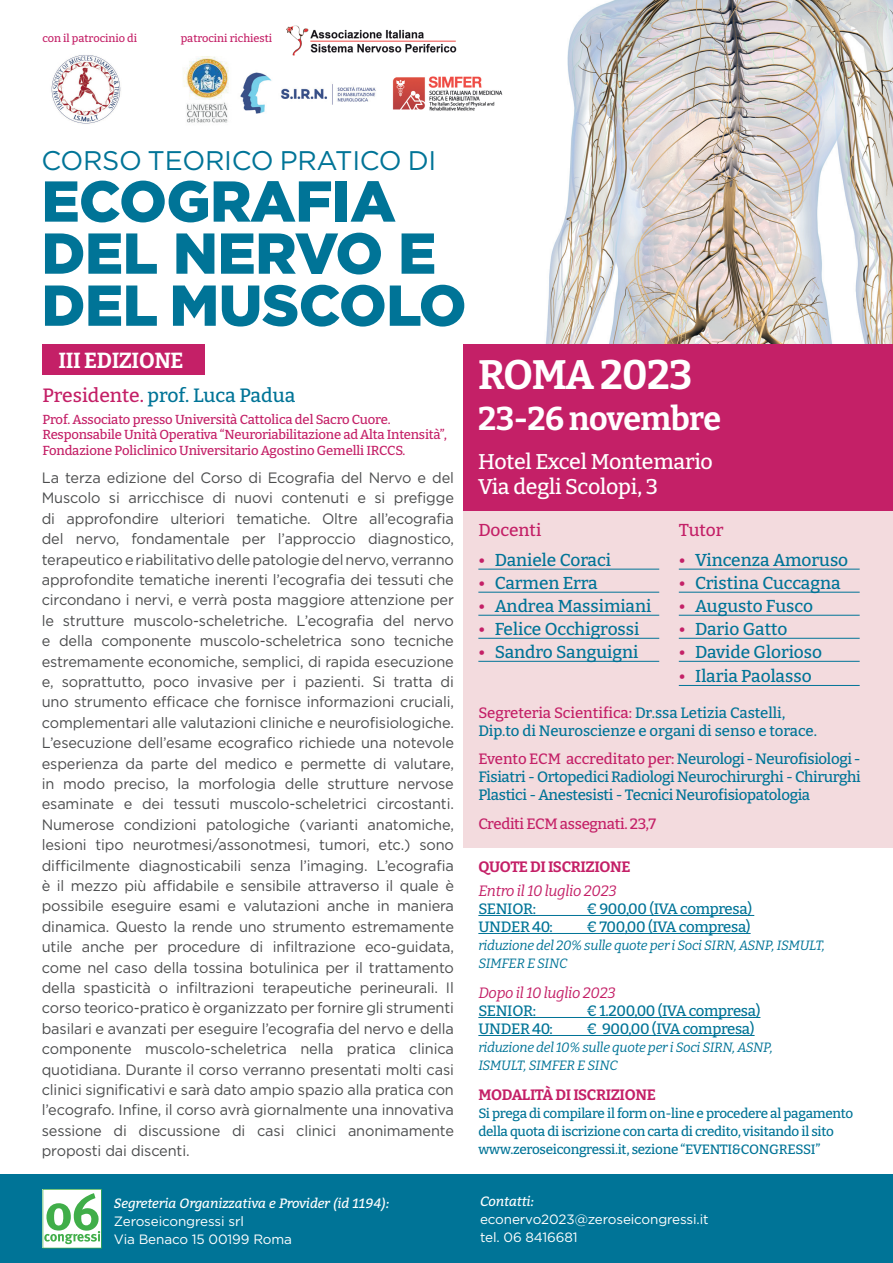
<style>
.page{position:relative;width:893px;height:1263px;background:#fff}
.page>*{position:absolute;margin:0;border:0;box-sizing:border-box;transform-origin:0 0}
.t1{font:900 57.45px/52.1px "Gotham";letter-spacing:-.01em;color:#007497}
.t2{font:700 41.1px "Bitter";letter-spacing:-.025em;color:#fff}
.t3{font:700 32.85px "Bitter";letter-spacing:-.015em;color:#fff}
.t4{font:26.85px "Gotham";letter-spacing:-.01em;color:#007497}
.t5{font:700 21.75px "Bitter";letter-spacing:-.015em;color:#fff}
.t6{font:500 21.3px/24.6px "Bitter";letter-spacing:-.01em;color:#fff}
.t7{font:500 19.35px "Bitter";color:#007497}
.t8{font:500 17.25px "Bitter";color:#007497}
.t9{font:500 17.25px "Bitter";color:#c42067}
.t10{font:15px/20.4px "Gotham";letter-spacing:-.01em;color:#4b4c4d;text-align:justify}
.t11{font:500 15px/18px "Bitter";letter-spacing:-.02em;color:#007497;text-align:justify}
.t12{font:500 15px/18px "Bitter";color:#007497}
.t13{font:700 15px "Bitter";letter-spacing:-.02em;color:#c42067}
.t14{font:italic 100 15px "Bitter";letter-spacing:-.02em;color:#c42067}
.t15{font:500 15px "Bitter";letter-spacing:-.02em;color:#c42067}
.t16{font:500 13.5px/18px "Bitter";letter-spacing:-.02em;color:#007497}
.t17{font:italic 100 13.5px/18px "Bitter";letter-spacing:-.02em;color:#007497}
.t18{font:13.5px/18px "Gotham";letter-spacing:-.01em;color:#fff}
.t19{font:italic 13.5px "Bitter";letter-spacing:-.01em;color:#fff}
.t20{font:500 13.05px/15.9px "Bitter";letter-spacing:-.015em;color:#c42067}
.t21{font:500 10.95px "Bitter";color:#c42067}
.s1{color:#c42067}
</style>
<div class="page">
<div style="left:463px;top:508px;width:430px;height:339px;background:#f3dbde"></div>
<img style="left:545px;top:0;width:348px;height:344px">
<div style="left:463px;top:344px;width:430px;height:167px;background:#c42067"></div>
<img style="left:286px;top:25px;width:171px;height:31px">
<img style="left:240px;top:72px;width:136px;height:42px">
<img style="left:51px;top:55px;width:70px;height:69px">
<img style="left:392px;top:76px;width:111px;height:35px">
<hr style="left:478px;top:569px;width:181px;height:1px;background:#007497">
<hr style="left:478px;top:592px;width:181px;height:1px;background:#007497">
<hr style="left:478px;top:615px;width:181px;height:1px;background:#007497">
<hr style="left:478px;top:638px;width:181px;height:1px;background:#007497">
<hr style="left:478px;top:661px;width:181px;height:1px;background:#007497">
<hr style="left:679px;top:569px;width:181px;height:1px;background:#007497">
<hr style="left:679px;top:592px;width:181px;height:1px;background:#007497">
<hr style="left:679px;top:615px;width:181px;height:1px;background:#007497">
<hr style="left:679px;top:638px;width:181px;height:1px;background:#007497">
<hr style="left:679px;top:661px;width:181px;height:1px;background:#007497">
<hr style="left:679px;top:685px;width:181px;height:1px;background:#007497">
<div style="left:0;top:1174px;width:893px;height:89px;background:#007497"></div>
<svg style="left:43px;top:1189px;width:59px;height:59px;background:#b9e1bc"></svg>
<div style="left:43px;top:344px;width:162px;height:31px;background:#c42067"></div>
<img style="left:183px;top:57px;width:46px;height:66px">
<hr style="left:478px;top:915px;width:276px;height:1px;background:#007497">
<hr style="left:478px;top:933px;width:273px;height:1px;background:#007497">
<hr style="left:478px;top:1017px;width:282px;height:1px;background:#007497">
<hr style="left:478px;top:1035px;width:277px;height:1px;background:#007497">
<p class="t21" style="left:42px;top:31px;width:96px">con il patrocinio di</p>
<p class="t21" style="left:181px;top:31px;width:93px">patrocini richiesti</p>
<h3 class="t4" style="left:41px;top:143px;width:396px">CORSO TEORICO PRATICO DI</h3>
<h1 class="t1" style="left:41px;top:175px;width:427px">ECOGRAFIA<br>DEL NERVO E<br>DEL MUSCOLO</h1>
<h3 class="t5" style="left:58px;top:346px;width:127px">III EDIZIONE</h3>
<p class="t7" style="left:43px;top:383px;width:254px"><span class="s1">Presidente.</span> prof. Luca Padua</p>
<p class="t20" style="left:43px;top:411px;width:406px">Prof. Associato presso Università Cattolica del Sacro Cuore.<br>Responsabile Unità Operativa “Neuroriabilitazione ad Alta Intensità”,<br>Fondazione Policlinico Universitario Agostino Gemelli IRCCS.</p>
<p class="t10" style="left:42px;top:467px;width:414px">La terza edizione del Corso di Ecografia del Nervo e del Muscolo si arricchisce di nuovi contenuti e si prefigge di approfondire ulteriori tematiche. Oltre all’ecografia del nervo, fondamentale per l’approccio diagnostico, terapeutico e riabilitativo delle patologie del nervo, verranno approfondite tematiche inerenti l’ecografia dei tessuti che circondano i nervi, e verrà posta maggiore attenzione per le strutture muscolo-scheletriche. L’ecografia del nervo e della componente muscolo-scheletrica sono tecniche estremamente economiche, semplici, di rapida esecuzione e, soprattutto, poco invasive per i pazienti. Si tratta di uno strumento efficace che fornisce informazioni cruciali, complementari alle valutazioni cliniche e neurofisiologiche.<br>L’esecuzione dell’esame ecografico richiede una notevole esperienza da parte del medico e permette di valutare, in modo preciso, la morfologia delle strutture nervose esaminate e dei tessuti muscolo-scheletrici circostanti.<br>Numerose condizioni patologiche (varianti anatomiche, lesioni tipo neurotmesi/assonotmesi, tumori, etc.) sono difficilmente diagnosticabili senza l’imaging. L’ecografia è il mezzo più affidabile e sensibile attraverso il quale è possibile eseguire esami e valutazioni anche in maniera dinamica. Questo la rende uno strumento estremamente utile anche per procedure di infiltrazione eco-guidata, come nel caso della tossina botulinica per il trattamento della spasticità o infiltrazioni terapeutiche perineurali. Il corso teorico-pratico è organizzato per fornire gli strumenti basilari e avanzati per eseguire l’ecografia del nervo e della componente muscolo-scheletrica nella pratica clinica quotidiana. Durante il corso verranno presentati molti casi clinici significativi e sarà dato ampio spazio alla pratica con l’ecografo. Infine, il corso avrà giornalmente una innovativa sessione di discussione di casi clinici anonimamente proposti dai discenti.</p>
<h2 class="t2" style="left:478px;top:348px;width:216px">ROMA 2023</h2>
<h3 class="t3" style="left:478px;top:397px;width:244px">23-26 novembre</h3>
<h3 class="t6" style="left:478px;top:449px;width:236px">Hotel Excel Montemario<br>Via degli Scolopi, 3</h3>
<p class="t9" style="left:478px;top:519px;width:64px">Docenti</p>
<p class="t8" style="left:478px;top:549px;width:134px"><span class="s1">•</span> Daniele Coraci</p>
<p class="t8" style="left:478px;top:572px;width:121px"><span class="s1">•</span> Carmen Erra</p>
<p class="t8" style="left:478px;top:595px;width:175px"><span class="s1">•</span> Andrea Massimiani</p>
<p class="t8" style="left:478px;top:618px;width:163px"><span class="s1">•</span> Felice Occhigrossi</p>
<p class="t8" style="left:478px;top:641px;width:162px"><span class="s1">•</span> Sandro Sanguigni</p>
<p class="t9" style="left:679px;top:519px;width:46px">Tutor</p>
<p class="t8" style="left:679px;top:549px;width:171px"><span class="s1">•</span> Vincenza Amoruso</p>
<p class="t8" style="left:679px;top:572px;width:163px"><span class="s1">•</span> Cristina Cuccagna</p>
<p class="t8" style="left:679px;top:595px;width:136px"><span class="s1">•</span> Augusto Fusco</p>
<p class="t8" style="left:679px;top:618px;width:110px"><span class="s1">•</span> Dario Gatto</p>
<p class="t8" style="left:679px;top:641px;width:145px"><span class="s1">•</span> Davide Glorioso</p>
<p class="t8" style="left:679px;top:665px;width:134px"><span class="s1">•</span> Ilaria Paolasso</p>
<p class="t12" style="left:478px;top:703px;width:340px"><span class="s1">Segreteria Scientifica:</span> Dr.ssa Letizia Castelli,<br>Dip.to di Neuroscienze e organi di senso e torace.</p>
<p class="t11" style="left:478px;top:750px;width:384px"><span class="s1">Evento ECM accreditato per:</span> Neurologi - Neurofisiologi - Fisiatri - Ortopedici Radiologi Neurochirurghi - Chirurghi Plastici - Anestesisti - Tecnici Neurofisiopatologia</p>
<p class="t15" style="left:478px;top:814px;width:179px">Crediti ECM assegnati. 23,7</p>
<p class="t13" style="left:478px;top:857px;width:154px">QUOTE DI ISCRIZIONE</p>
<p class="t14" style="left:478px;top:881px;width:140px">Entro il 10 luglio 2023</p>
<p class="t11" style="left:478px;top:899px;width:59px">SENIOR:</p>
<p class="t11" style="left:586px;top:899px;width:167px">€ 900,00 (IVA compresa)</p>
<p class="t11" style="left:478px;top:917px;width:76px">UNDER 40:</p>
<p class="t11" style="left:586px;top:917px;width:166px">€ 700,00 (IVA compresa)</p>
<p class="t17" style="left:478px;top:936px;width:348px">riduzione del 20% sulle quote per i Soci SIRN, ASNP, ISMULT,<br>SIMFER E SINC</p>
<p class="t14" style="left:478px;top:983px;width:139px">Dopo il 10 luglio 2023</p>
<p class="t11" style="left:478px;top:1001px;width:59px">SENIOR:</p>
<p class="t11" style="left:586px;top:1001px;width:176px">€ 1.200,00 (IVA compresa)</p>
<p class="t11" style="left:478px;top:1019px;width:76px">UNDER 40:</p>
<p class="t11" style="left:586px;top:1019px;width:170px">€ 900,00 (IVA compresa)</p>
<p class="t17" style="left:478px;top:1038px;width:296px">riduzione del 10% sulle quote per i Soci SIRN, ASNP,<br>ISMULT, SIMFER E SINC</p>
<p class="t13" style="left:478px;top:1085px;width:179px">MODALITÀ DI ISCRIZIONE</p>
<p class="t16" style="left:478px;top:1104px;width:376px">Si prega di compilare il form on-line e procedere al pagamento della quota di iscrizione con carta di credito, visitando il sito www.zeroseicongressi.it, sezione “EVENTI&amp;CONGRESSI”</p>
<p class="t19" style="left:114px;top:1194px;width:277px">Segreteria Organizzativa e Provider (id 1194):</p>
<p class="t18" style="left:114px;top:1211px;width:180px">Zeroseicongressi srl<br>Via Benaco 15 00199 Roma</p>
<p class="t19" style="left:480px;top:1192px;width:56px">Contatti:</p>
<p class="t18" style="left:480px;top:1209px;width:230px">econervo2023@zeroseicongressi.it tel. 06 8416681</p>
</div>
